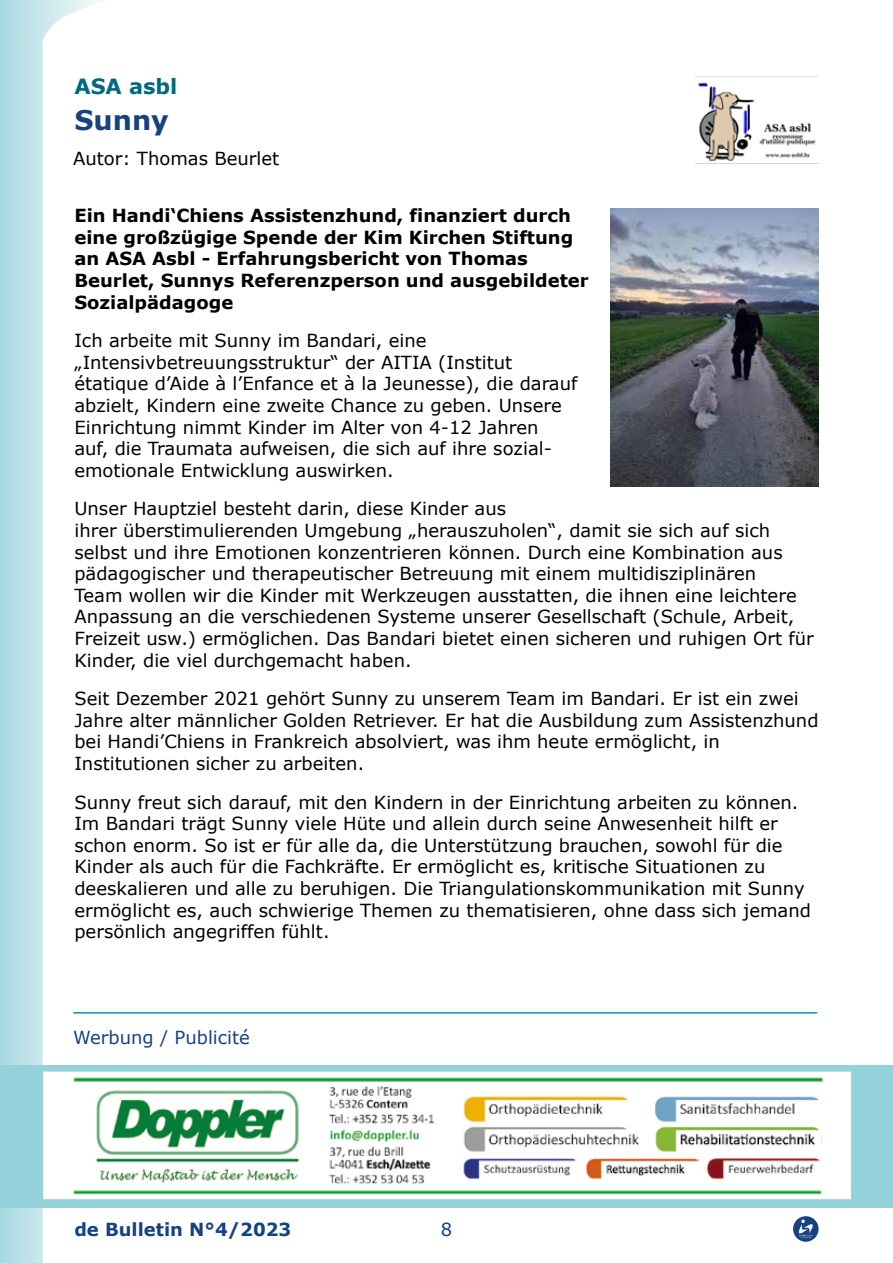
<style>
.page{position:relative;width:893px;height:1263px;background:#fff}
.page>*{position:absolute;margin:0;border:0;box-sizing:border-box;transform-origin:0 0}
.Header_2_DE{font:700 27px "Verdana";color:#164280}
.Header_1_DE{font:700 21px "Verdana";color:#006881}
.Text_DE{font:18px/21.6px "Verdana";color:#000}
.Text_DE-2{font:700 18px/21.6px "Verdana";color:#000}
.t1{font:700 18px "Verdana";color:#164280}
.t2{font:18px "Verdana";color:#164280}
</style>
<div class="page">
<svg style="left:0;top:0;width:187px;height:1263px"></svg>
<svg style="left:793px;top:1216px;width:26px;height:26px"></svg>
<svg style="left:798px;top:1219px;width:16px;height:19px"></svg>
<img style="left:698px;top:82px;width:118px;height:80px">
<hr style="left:73px;top:1012px;width:744px;height:1px;background:#069aaf">
<div style="left:0;top:1065px;width:893px;height:143px;background:#93d2db"></div>
<img style="left:46px;top:1074px;width:802px;height:122px">
<div style="left:43px;top:1071px;width:808px;height:128px;border:2px solid #fff"></div>
<img style="left:610px;top:208px;width:209px;height:278px">
<h1 class="Header_1_DE" style="left:74px;top:71px;width:105px">ASA asbl</h1>
<h2 class="Header_2_DE" style="left:74px;top:101px;width:96px">Sunny</h2>
<p class="Text_DE" style="left:73px;top:147px;width:208px">Autor: Thomas Beurlet</p>
<p class="Text_DE-2" style="left:74px;top:204px;width:516px">Ein Handi‘Chiens Assistenzhund, finanziert durch eine großzügige Spende der Kim Kirchen Stiftung an ASA Asbl - Erfahrungsbericht von Thomas Beurlet, Sunnys Referenzperson und ausgebildeter Sozialpädagoge</p>
<p class="Text_DE" style="left:74px;top:330px;width:505px">Ich arbeite mit Sunny im Bandari, eine „Intensivbetreuungsstruktur“ der AITIA (Institut étatique d’Aide à l’Enfance et à la Jeunesse), die darauf abzielt, Kindern eine zweite Chance zu geben. Unsere Einrichtung nimmt Kinder im Alter von 4-12 Jahren<br>auf, die Traumata aufweisen, die sich auf ihre sozial&shy;emotionale Entwicklung auswirken.</p>
<p class="Text_DE" style="left:74px;top:498px;width:741px">Unser Hauptziel besteht darin, diese Kinder aus<br>ihrer überstimulierenden Umgebung „herauszuholen“, damit sie sich auf sich selbst und ihre Emotionen konzentrieren können. Durch eine Kombination aus pädagogischer und therapeutischer Betreuung mit einem multidisziplinären<br>Team wollen wir die Kinder mit Werkzeugen ausstatten, die ihnen eine leichtere Anpassung an die verschiedenen Systeme unserer Gesellschaft (Schule, Arbeit, Freizeit usw.) ermöglichen. Das Bandari bietet einen sicheren und ruhigen Ort für Kinder, die viel durchgemacht haben.</p>
<p class="Text_DE" style="left:74px;top:688px;width:746px">Seit Dezember 2021 gehört Sunny zu unserem Team im Bandari. Er ist ein zwei Jahre alter männlicher Golden Retriever. Er hat die Ausbildung zum Assistenzhund bei Handi’Chiens in Frankreich absolviert, was ihm heute ermöglicht, in Institutionen sicher zu arbeiten.</p>
<p class="Text_DE" style="left:74px;top:791px;width:738px">Sunny freut sich darauf, mit den Kindern in der Einrichtung arbeiten zu können.<br>Im Bandari trägt Sunny viele Hüte und allein durch seine Anwesenheit hilft er schon enorm. So ist er für alle da, die Unterstützung brauchen, sowohl für die Kinder als auch für die Fachkräfte. Er ermöglicht es, kritische Situationen zu deeskalieren und alle zu beruhigen. Die Triangulationskommunikation mit Sunny ermöglicht es, auch schwierige Themen zu thematisieren, ohne dass sich jemand persönlich angegriffen fühlt.</p>
<p class="t2" style="left:73px;top:1025px;width:178px">Werbung / Publicité</p>
<p class="t1" style="left:74px;top:1216px;width:219px">de Bulletin N°4/2023</p>
<p class="t2" style="left:441px;top:1217px;width:13px">8</p>
</div>
